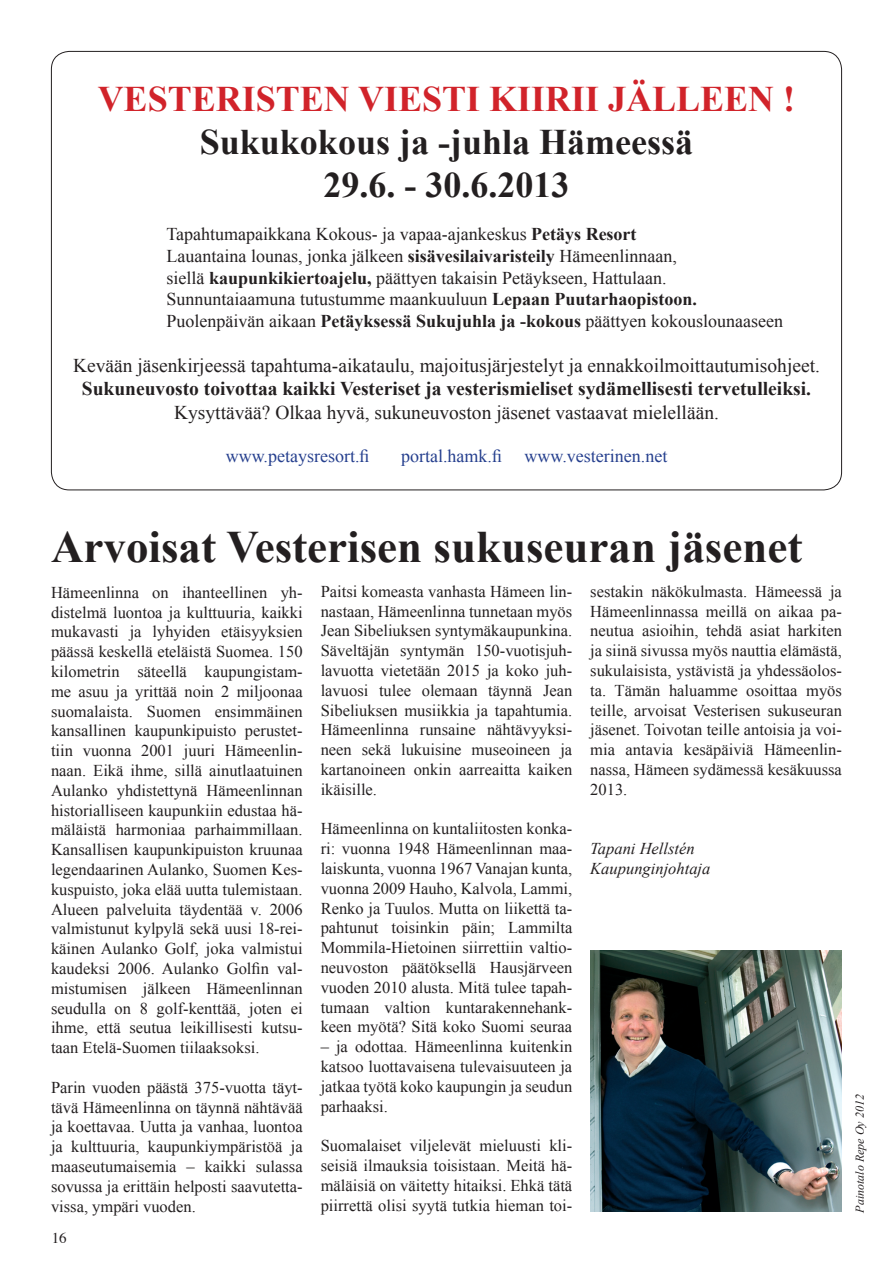
<style>
.page{position:relative;width:893px;height:1263px;background:#fff}
.page>*{position:absolute;margin:0;border:0;box-sizing:border-box;transform-origin:0 0}
.t1{font:700 45px "Times New Roman";color:#231f20}
.t2{font:700 36px/43.2px "Times New Roman";color:#231f20;text-align:center}
.t3{font:700 36px "Times New Roman";color:#d1232a}
.t4{font:19.5px "Times New Roman";color:#231f20}
.t5{font:700 19.5px "Times New Roman";color:#231f20}
.t6{font:18px/21.6px "Times New Roman";color:#231f20}
.t7{font:18px "Times New Roman";color:#253f8e}
.t8{font:16.5px/19.8px "Times New Roman";color:#231f20;text-align:justify}
.t9{font:italic 16.5px/19.8px "Times New Roman";color:#231f20}
.t10{font:15px "Times";color:#231f20}
.t11{font:italic 12px "Times New Roman";color:#231f20}
.s1{font-weight:700}
</style>
<div class="page">
<img style="left:590px;top:951px;width:252px;height:261px">
<h2 class="t3" style="left:98px;top:78px;width:699px">VESTERISTEN VIESTI KIIRII JÄLLEEN !</h2>
<h2 class="t2" style="left:200px;top:120px;width:495px">Sukukokous ja -juhla Hämeessä<br>29.6. - 30.6.2013</h2>
<p class="t6" style="left:167px;top:223px;width:618px">Tapahtumapaikkana Kokous- ja vapaa-ajankeskus <span class="s1">Petäys Resort<br></span>Lauantaina lounas, jonka jälkeen <span class="s1">sisävesilaivaristeily</span> Hämeenlinnaan,<br>siellä <span class="s1">kaupunkikiertoajelu,</span> päättyen takaisin Petäykseen, Hattulaan.<br>Sunnuntaiaamuna tutustumme maankuuluun <span class="s1">Lepaan Puutarhaopistoon.<br></span>Puolenpäivän aikaan <span class="s1">Petäyksessä Sukujuhla ja -kokous</span> päättyen kokouslounaaseen</p>
<p class="t4" style="left:73px;top:354px;width:748px">Kevään jäsenkirjeessä tapahtuma-aikataulu, majoitusjärjestelyt ja ennakkoilmoittautumisohjeet.</p>
<p class="t5" style="left:82px;top:377px;width:731px">Sukuneuvosto toivottaa kaikki Vesteriset ja vesterismieliset sydämellisesti tervetulleiksi.</p>
<p class="t4" style="left:174px;top:401px;width:546px">Kysyttävää? Olkaa hyvä, sukuneuvoston jäsenet vastaavat mielellään.</p>
<p class="t7" style="left:226px;top:445px;width:145px">www.petaysresort.fi</p>
<p class="t7" style="left:401px;top:445px;width:102px">portal.hamk.fi</p>
<p class="t7" style="left:524px;top:445px;width:144px">www.vesterinen.net</p>
<h1 class="t1" style="left:51px;top:521px;width:753px">Arvoisat Vesterisen sukuseuran jäsenet</h1>
<p class="t8" style="left:590px;top:581px;width:253px">sestakin näkökulmasta. Hämeessä ja Hämeenlinnassa meillä on aikaa pa&shy;neutua asioihin, tehdä asiat harkiten ja siinä sivussa myös nauttia elämästä, sukulaisista, ystävistä ja yhdessäolos&shy;ta. Tämän haluamme osoittaa myös teille, arvoisat Vesterisen sukuseuran jäsenet. Toivotan teille antoisia ja voi&shy;mia antavia kesäpäiviä Hämeenlin&shy;nassa, Hämeen sydämessä kesäkuussa 2013.</p>
<p class="t8" style="left:321px;top:581px;width:253px">Paitsi komeasta vanhasta Hämeen lin&shy;nastaan, Hämeenlinna tunnetaan myös Jean Sibeliuksen syntymäkaupunkina.<br>Säveltäjän syntymän 150-vuotisjuh&shy;lavuotta vietetään 2015 ja koko juh&shy;lavuosi tulee olemaan täynnä Jean Sibeliuksen musiikkia ja tapahtumia.<br>Hämeenlinna runsaine nähtävyyksi&shy;neen sekä lukuisine museoineen ja kartanoineen onkin aarreaitta kaiken ikäisille.</p>
<p class="t8" style="left:321px;top:819px;width:253px">Hämeenlinna on kuntaliitosten konka&shy;ri: vuonna 1948 Hämeenlinnan maa&shy;laiskunta, vuonna 1967 Vanajan kunta, vuonna 2009 Hauho, Kalvola, Lammi, Renko ja Tuulos. Mutta on liikettä ta&shy;pahtunut toisinkin päin; Lammilta Mommila-Hietoinen siirrettiin valtio&shy;neuvoston päätöksellä Hausjärveen vuoden 2010 alusta. Mitä tulee tapah&shy;tumaan valtion kuntarakennehank&shy;keen myötä? Sitä koko Suomi seuraa</p>
<p class="t8" style="left:321px;top:1037px;width:253px">– ja odottaa. Hämeenlinna kuitenkin katsoo luottavaisena tulevaisuuteen ja jatkaa työtä koko kaupungin ja seudun parhaaksi.</p>
<p class="t8" style="left:321px;top:1136px;width:253px">Suomalaiset viljelevät mieluusti kli&shy;seisiä ilmauksia toisistaan. Meitä hä&shy;mäläisiä on väitetty hitaiksi. Ehkä tätä piirrettä olisi syytä tutkia hieman toi-</p>
<p class="t8" style="left:51px;top:582px;width:253px">Hämeenlinna on ihanteellinen yh&shy;distelmä luontoa ja kulttuuria, kaikki mukavasti ja lyhyiden etäisyyksien päässä keskellä eteläistä Suomea. 150 kilometrin säteellä kaupungistam&shy;me asuu ja yrittää noin 2 miljoonaa suomalaista. Suomen ensimmäinen kansallinen kaupunkipuisto perustet&shy;tiin vuonna 2001 juuri Hämeenlin&shy;naan. Eikä ihme, sillä ainutlaatuinen Aulanko yhdistettynä Hämeenlinnan historialliseen kaupunkiin edustaa hä&shy;mäläistä harmoniaa parhaimmillaan.<br>Kansallisen kaupunkipuiston kruunaa legendaarinen Aulanko, Suomen Kes&shy;kuspuisto, joka elää uutta tulemistaan.<br>Alueen palveluita täydentää v. 2006 valmistunut kylpylä sekä uusi 18-rei&shy;käinen Aulanko Golf, joka valmistui kaudeksi 2006. Aulanko Golfin val&shy;mistumisen jälkeen Hämeenlinnan seudulla on 8 golf-kenttää, joten ei ihme, että seutua leikillisesti kutsu&shy;taan Etelä-Suomen tiilaaksoksi.</p>
<p class="t8" style="left:51px;top:1077px;width:253px">Parin vuoden päästä 375-vuotta täyt&shy;tävä Hämeenlinna on täynnä nähtävää ja koettavaa. Uutta ja vanhaa, luontoa ja kulttuuria, kaupunkiympäristöä ja maaseutumaisemia – kaikki sulassa sovussa ja erittäin helposti saavutetta&shy;vissa, ympäri vuoden.</p>
<p class="t9" style="left:590px;top:839px;width:122px">Tapani Hellstén<br>Kaupunginjohtaja</p>
<p class="t10" style="left:52px;top:1224px;width:8px">16</p>
<p class="t11" style="left:853px;top:1212px;width:120px;rotate:-90deg">Painotalo Repe Oy 2012</p>
</div>
